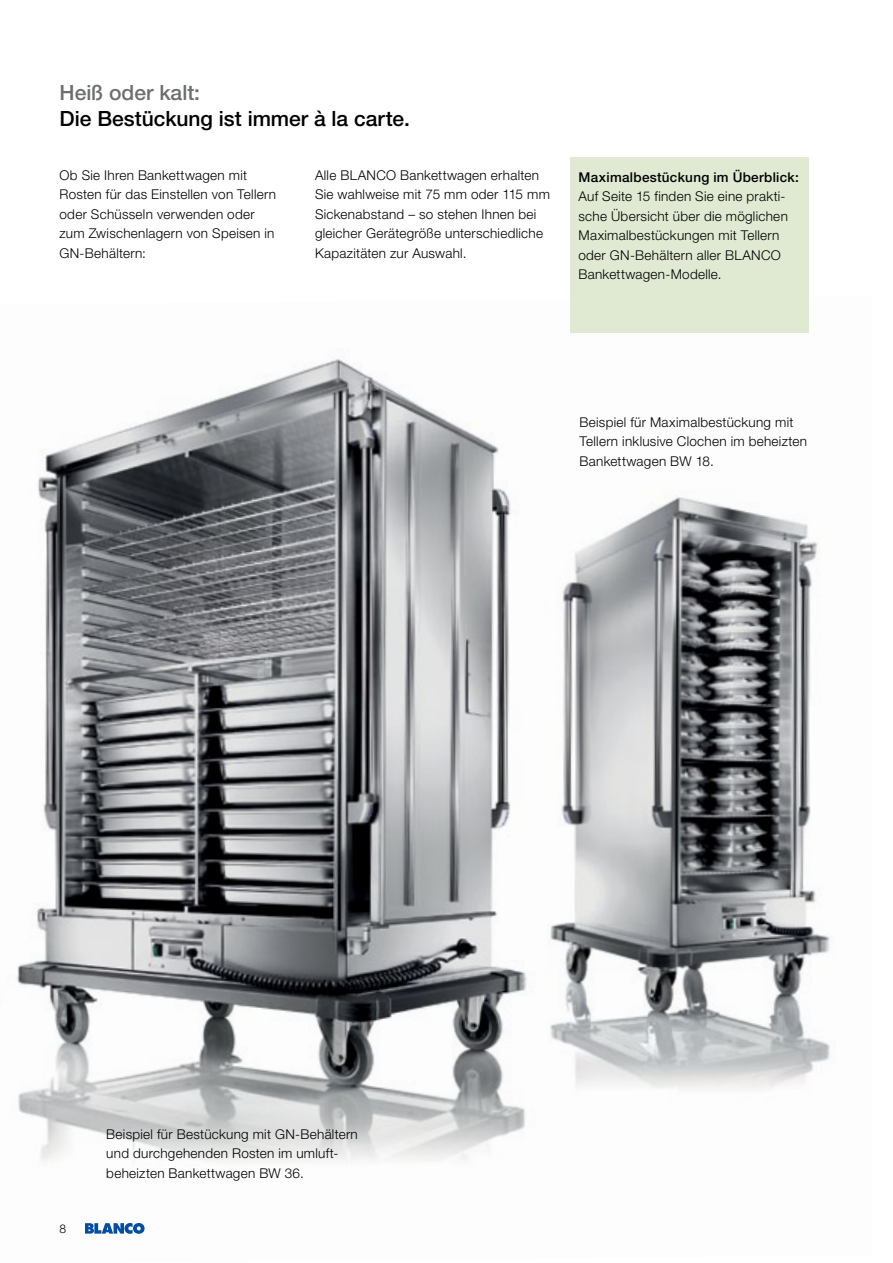
<style>
.page{position:relative;width:893px;height:1263px;background:#fff}
.page>*{position:absolute;margin:0;border:0;box-sizing:border-box;transform-origin:0 0}
.t1{font:500 21px "Helvetica Neue LT Pro";color:#000}
.t2{font:500 21px "Helvetica Neue LT Pro";color:#6d6e71}
.t3{font:300 13.5px/19.5px "Helvetica Neue LT Pro";letter-spacing:.02em;color:#000}
.t4{font:500 13.5px "Helvetica Neue LT Pro";letter-spacing:.02em;color:#000}
.t5{font:300 12px "Helvetica Neue LT Pro";color:#000}
</style>
<div class="page">
<img style="left:17px;top:297px;width:815px;height:866px">
<hr style="left:892px;top:526px;width:1px;height:594px;background:#e0e9d1">
<div style="left:570px;top:157px;width:238px;height:176px;background:#e0e9d1"></div>
<svg style="left:85px;top:1223px;width:60px;height:11px"></svg>
<h1 class="t2" style="left:60px;top:80px;width:142px">Heiß oder kalt:</h1>
<h1 class="t1" style="left:60px;top:106px;width:352px">Die Bestückung ist immer à la carte.</h1>
<p class="t3" style="left:60px;top:165px;width:218px">Ob Sie Ihren Bankettwagen mit<br>Rosten für das Einstellen von Tellern oder Schüsseln verwenden oder zum Zwischenlagern von Speisen in<br>GN-Behältern:</p>
<p class="t3" style="left:315px;top:165px;width:236px">Alle BLANCO Bankettwagen erhalten Sie wahlweise mit 75 mm oder 115 mm Sickenabstand – so stehen Ihnen bei gleicher Gerätegröße unterschiedliche Kapazitäten zur Auswahl.</p>
<p class="t4" style="left:578px;top:169px;width:222px">Maximalbestückung im Überblick:</p>
<p class="t3" style="left:578px;top:187px;width:211px">Auf Seite 15 finden Sie eine prakti&shy;sche Übersicht über die möglichen<br>Maximalbestückungen mit Tellern oder GN-Behältern aller BLANCO<br>Bankettwagen-Modelle.</p>
<p class="t3" style="left:579px;top:412px;width:229px">Beispiel für Maximalbestückung mit<br>Tellern inklusive Clochen im beheizten<br>Bankettwagen BW 18.</p>
<p class="t5" style="left:60px;top:1222px;width:8px">8</p>
<p class="t3" style="left:106px;top:1124px;width:253px">Beispiel für Bestückung mit GN-Behältern und durchgehenden Rosten im umluft&shy;beheizten Bankettwagen BW 36.</p>
</div>
